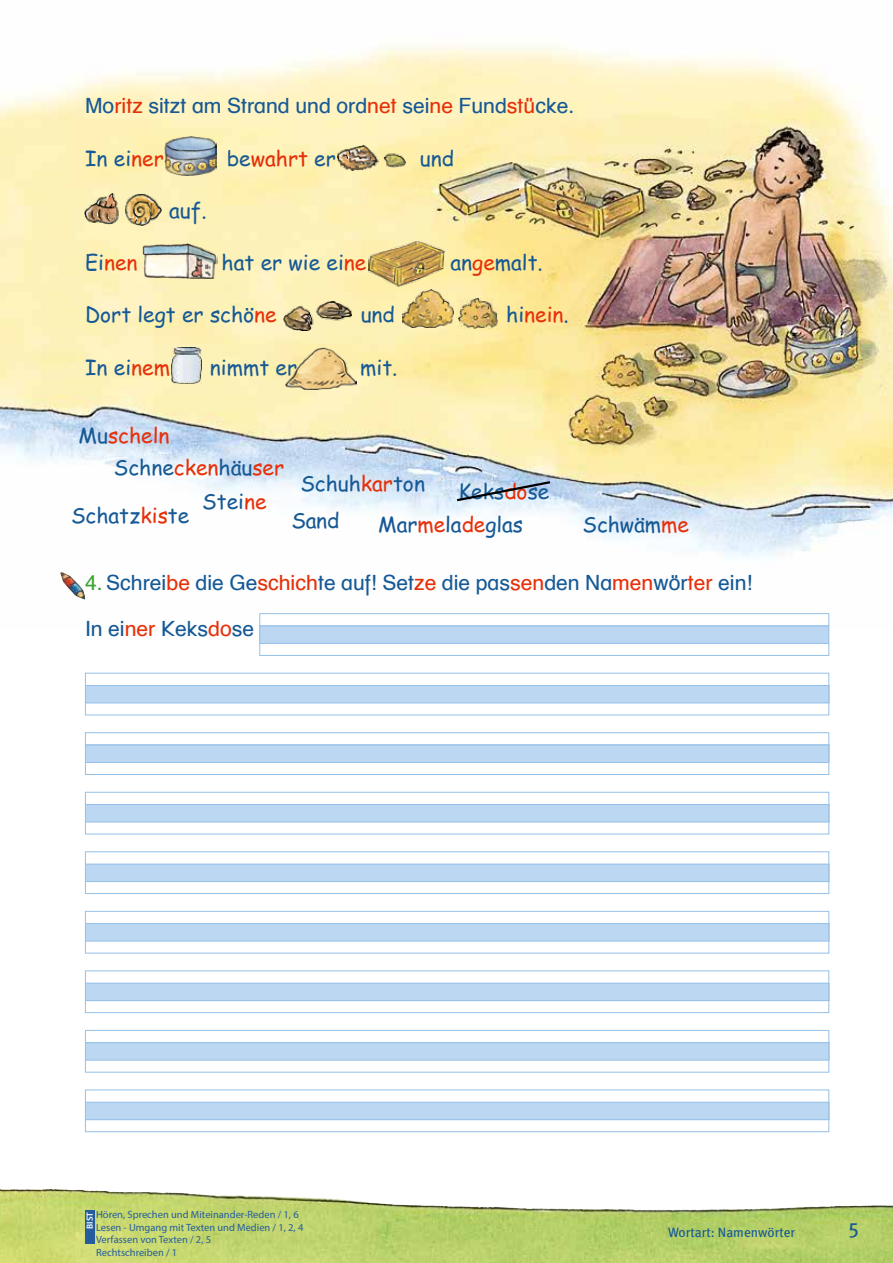
<style>
.page{position:relative;width:893px;height:1263px;background:#fff}
.page>*{position:absolute;margin:0;border:0;box-sizing:border-box;transform-origin:0 0}
.t1{font:21px "Comic Sans MSOE";color:#165995}
.t2{font:21px/45.8px "Schulbuch Nord OE Roman";color:#165995}
.t3{font:21px "Comic Sans MSOE";color:#e63009}
.t4{font:21px "Meta Book Expert";color:#165995}
.t5{font:13.5px "Meta";color:#165995}
.t6{font:10.5px/12.6px "Myriad Pro";color:#255d9c}
.t7{font:600 9px "Myriad Pro";color:#fff}
.s1{color:#e63009}
.s2{color:#165995}
.s3{color:#3ca432}
</style>
<div class="page">
<img style="left:0;top:45px;width:893px;height:583px">
<div style="left:85px;top:685px;width:744px;height:18px;background:#bcd7f2"></div>
<hr style="left:85px;top:685px;width:744px;height:1px;background:#95c0e8">
<hr style="left:85px;top:703px;width:744px;height:1px;background:#95c0e8">
<div style="left:85px;top:673px;width:744px;height:42px;border:1px solid #95c0e8"></div>
<div style="left:259px;top:613px;width:570px;height:43px;background:#fff"></div>
<div style="left:259px;top:626px;width:570px;height:17px;background:#bcd7f2"></div>
<hr style="left:259px;top:626px;width:570px;height:1px;background:#95c0e8">
<hr style="left:259px;top:643px;width:570px;height:1px;background:#95c0e8">
<div style="left:259px;top:613px;width:570px;height:43px;border:1px solid #95c0e8"></div>
<div style="left:85px;top:745px;width:744px;height:17px;background:#bcd7f2"></div>
<hr style="left:85px;top:745px;width:744px;height:1px;background:#95c0e8">
<hr style="left:85px;top:762px;width:744px;height:1px;background:#95c0e8">
<div style="left:85px;top:732px;width:744px;height:43px;border:1px solid #95c0e8"></div>
<div style="left:85px;top:804px;width:744px;height:18px;background:#bcd7f2"></div>
<hr style="left:85px;top:804px;width:744px;height:1px;background:#95c0e8">
<hr style="left:85px;top:822px;width:744px;height:1px;background:#95c0e8">
<div style="left:85px;top:792px;width:744px;height:42px;border:1px solid #95c0e8"></div>
<div style="left:85px;top:864px;width:744px;height:17px;background:#bcd7f2"></div>
<hr style="left:85px;top:864px;width:744px;height:1px;background:#95c0e8">
<hr style="left:85px;top:881px;width:744px;height:1px;background:#95c0e8">
<div style="left:85px;top:851px;width:744px;height:43px;border:1px solid #95c0e8"></div>
<div style="left:85px;top:923px;width:744px;height:18px;background:#bcd7f2"></div>
<hr style="left:85px;top:923px;width:744px;height:1px;background:#95c0e8">
<hr style="left:85px;top:941px;width:744px;height:1px;background:#95c0e8">
<div style="left:85px;top:911px;width:744px;height:42px;border:1px solid #95c0e8"></div>
<div style="left:85px;top:983px;width:744px;height:17px;background:#bcd7f2"></div>
<hr style="left:85px;top:983px;width:744px;height:1px;background:#95c0e8">
<hr style="left:85px;top:1000px;width:744px;height:1px;background:#95c0e8">
<div style="left:85px;top:970px;width:744px;height:43px;border:1px solid #95c0e8"></div>
<div style="left:85px;top:1042px;width:744px;height:18px;background:#bcd7f2"></div>
<hr style="left:85px;top:1042px;width:744px;height:1px;background:#95c0e8">
<hr style="left:85px;top:1060px;width:744px;height:1px;background:#95c0e8">
<div style="left:85px;top:1030px;width:744px;height:42px;border:1px solid #95c0e8"></div>
<div style="left:85px;top:1102px;width:744px;height:17px;background:#bcd7f2"></div>
<hr style="left:85px;top:1102px;width:744px;height:1px;background:#95c0e8">
<hr style="left:85px;top:1119px;width:744px;height:1px;background:#95c0e8">
<div style="left:85px;top:1089px;width:744px;height:43px;border:1px solid #95c0e8"></div>
<img style="left:338px;top:146px;width:68px;height:24px">
<img style="left:283px;top:301px;width:69px;height:30px">
<img style="left:403px;top:289px;width:50px;height:39px">
<img style="left:458px;top:299px;width:39px;height:29px">
<img style="left:60px;top:572px;width:25px;height:27px">
<img style="left:85px;top:193px;width:76px;height:32px">
<img style="left:369px;top:241px;width:76px;height:46px">
<img style="left:162px;top:136px;width:55px;height:40px">
<img style="left:171px;top:347px;width:31px;height:36px">
<img style="left:284px;top:347px;width:73px;height:43px">
<img style="left:142px;top:244px;width:76px;height:35px">
<img style="left:1px;top:1189px;width:892px;height:74px">
<img style="left:0;top:1189px;width:1px;height:74px">
<svg style="left:454px;top:480px;width:99px;height:23px;background:#becede"></svg>
<div style="left:85px;top:1210px;width:9px;height:33px;background:#255d9c"></div>
<p class="t2" style="left:85px;top:82px;width:491px">Mo<span class="s1">ritz</span> sitzt am Strand und ord<span class="s1">net</span> sei<span class="s1">ne</span> Fund<span class="s1">stü</span>cke.</p>
<p class="t1" style="left:85px;top:143px;width:80px">In ei<span class="s1">ner</span></p>
<p class="t3" style="left:227px;top:143px;width:111px"><span class="s2">be</span>wahrt <span class="s2">er</span></p>
<p class="t1" style="left:420px;top:143px;width:36px">und</p>
<p class="t1" style="left:169px;top:195px;width:39px">auf.</p>
<p class="t3" style="left:85px;top:247px;width:54px"><span class="s2">Ei</span>nen</p>
<p class="t1" style="left:222px;top:247px;width:146px">hat er wie ei<span class="s1">ne</span></p>
<p class="t1" style="left:450px;top:247px;width:94px">an<span class="s1">ge</span>malt.</p>
<p class="t1" style="left:85px;top:299px;width:193px">Dort legt er schö<span class="s1">ne</span></p>
<p class="t1" style="left:361px;top:299px;width:36px">und</p>
<p class="t3" style="left:506px;top:299px;width:64px"><span class="s2">hi</span>nein<span class="s2">.</span></p>
<p class="t1" style="left:85px;top:351px;width:86px">In ei<span class="s1">nem</span></p>
<p class="t1" style="left:210px;top:351px;width:89px">nimmt er</p>
<p class="t1" style="left:360px;top:351px;width:39px">mit.</p>
<p class="t3" style="left:79px;top:419px;width:92px"><span class="s2">Mu</span>scheln</p>
<p class="t1" style="left:114px;top:452px;width:172px">Schne<span class="s1">cken</span>häu<span class="s1">ser</span></p>
<p class="t1" style="left:71px;top:500px;width:120px">Schatz<span class="s1">kis</span>te</p>
<p class="t1" style="left:292px;top:504px;width:49px">Sand</p>
<p class="t1" style="left:378px;top:509px;width:146px">Mar<span class="s1">me</span>la<span class="s1">de</span>glas</p>
<p class="t1" style="left:583px;top:509px;width:108px">Schwäm<span class="s1">me</span></p>
<p class="t1" style="left:300px;top:467px;width:126px">Schuh<span class="s1">kar</span>ton</p>
<p class="t1" style="left:458px;top:476px;width:92px">Keks<span class="s1">do</span>se</p>
<p class="t1" style="left:202px;top:485px;width:66px">Stei<span class="s1">ne</span></p>
<p class="t2" style="left:85px;top:560px;width:669px"><span class="s3">4.</span> Schrei<span class="s1">be</span> die Ge<span class="s1">schich</span>te auf! Set<span class="s1">ze</span> die pas<span class="s1">sen</span>den Na<span class="s1">men</span>wör<span class="s1">ter</span> ein!<br>In ei<span class="s1">ner</span> Keks<span class="s1">do</span>se</p>
<p class="t7" style="left:84px;top:1229px;width:18px;rotate:-90deg">BIST</p>
<p class="t6" style="left:96px;top:1208px;width:209px">Hören, Sprechen und Miteinander-Reden / 1, 6<br>Lesen - Umgang mit Texten und Medien / 1, 2, 4<br>Verfassen von Texten / 2, 5<br>Rechtschreiben / 1</p>
<p class="t5" style="left:668px;top:1224px;width:129px">Wortart: Namenwörter</p>
<p class="t4" style="left:849px;top:1217px;width:12px">5</p>
</div>
